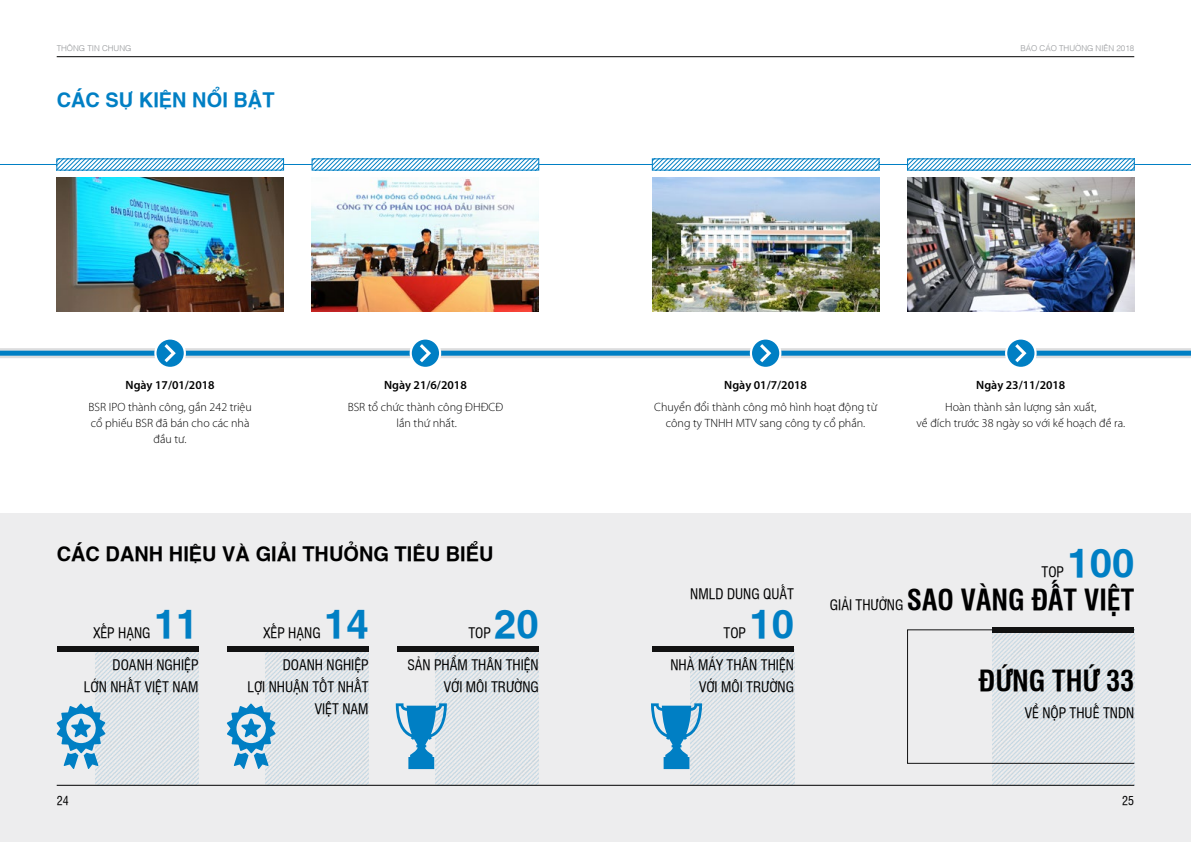
<style>
.page{position:relative;width:1191px;height:842px;background:#fff}
.page>*{position:absolute;margin:0;border:0;box-sizing:border-box;transform-origin:0 0}
.t1{font:700 40px "SFU Helvetica";color:#007fc4}
.t2{font:700 28px "UVN Hong Ha Hep";color:#000}
.t3{font:700 20px "SFU Helvetica";color:#000}
.t4{font:700 20px "SFU Helvetica";color:#007fc4}
.t5{font:14px/22px "UVN Hong Ha Hep";color:#000;text-align:right}
.t6{font:300 12px/16px "Myriad Pro";color:#000;text-align:center}
.t7{font:600 12px "Myriad Pro";color:#000}
.t8{font:12px "UVN Hong Ha Hep";color:#000}
.t9{font:300 8px "SFU Helvetica";color:#939598}
.s1{font-weight:400;font-size:14px}
</style>
<div class="page">
<div style="left:0;top:513px;width:1191px;height:329px;background:#ededee"></div>
<img style="left:95px;top:652px;width:103px;height:133px">
<img style="left:266px;top:652px;width:103px;height:133px">
<img style="left:436px;top:652px;width:103px;height:133px">
<img style="left:691px;top:652px;width:103px;height:133px">
<img style="left:992px;top:632px;width:142px;height:153px">
<svg style="left:0;top:348px;width:1191px;height:10px;background:#ced7dd"></svg>
<div style="left:0;top:351px;width:1191px;height:5px;background:#007fc4"></div>
<img style="left:652px;top:177px;width:227px;height:135px">
<img style="left:907px;top:177px;width:227px;height:135px">
<svg style="left:750px;top:337px;width:31px;height:32px"></svg>
<div style="left:752px;top:340px;width:27px;height:27px;background:#007fc4;border-radius:50%"></div>
<svg style="left:760px;top:344px;width:11px;height:18px"></svg>
<svg style="left:1005px;top:337px;width:31px;height:32px"></svg>
<div style="left:1007px;top:340px;width:27px;height:27px;background:#007fc4;border-radius:50%"></div>
<svg style="left:1015px;top:344px;width:11px;height:18px"></svg>
<svg style="left:652px;top:159px;width:482px;height:11px"></svg>
<hr style="left:1134px;top:164px;width:57px;height:1px;background:#007fc4">
<img style="left:57px;top:177px;width:226px;height:135px">
<img style="left:312px;top:177px;width:227px;height:135px">
<svg style="left:154px;top:337px;width:32px;height:32px"></svg>
<div style="left:156px;top:340px;width:28px;height:27px;background:#007fc4;border-radius:50%"></div>
<svg style="left:164px;top:344px;width:12px;height:18px"></svg>
<svg style="left:409px;top:337px;width:32px;height:32px"></svg>
<div style="left:412px;top:340px;width:27px;height:27px;background:#007fc4;border-radius:50%"></div>
<svg style="left:420px;top:344px;width:11px;height:18px"></svg>
<svg style="left:57px;top:159px;width:482px;height:11px"></svg>
<hr style="left:0;top:164px;width:57px;height:1px;background:#007fc4">
<hr style="left:539px;top:164px;width:113px;height:1px;background:#007fc4">
<div style="left:57px;top:647px;width:141px;height:5px;background:#121212"></div>
<div style="left:227px;top:647px;width:142px;height:5px;background:#121212"></div>
<div style="left:397px;top:647px;width:142px;height:5px;background:#121212"></div>
<svg style="left:227px;top:703px;width:49px;height:66px"></svg>
<svg style="left:57px;top:703px;width:48px;height:66px"></svg>
<svg style="left:396px;top:703px;width:51px;height:66px"></svg>
<div style="left:652px;top:647px;width:142px;height:5px;background:#121212"></div>
<div style="left:992px;top:627px;width:142px;height:5px;background:#121212"></div>
<hr style="left:57px;top:785px;width:1077px;height:1px;background:#000">
<div style="left:907px;top:630px;width:227px;height:133px;border:1px solid #121212"></div>
<svg style="left:651px;top:703px;width:51px;height:66px"></svg>
<hr style="left:57px;top:57px;width:1077px;height:1px;background:#000">
<p class="t9" style="left:57px;top:42px;width:76px">THÔNG TIN CHUNG</p>
<p class="t9" style="left:1020px;top:42px;width:115px">BÁO CÁO THƯỜNG NIÊN 2018</p>
<h3 class="t4" style="left:57px;top:84px;width:219px">CÁC SỰ KIỆN NỔI BẬT</h3>
<p class="t7" style="left:126px;top:378px;width:91px">Ngày 17/01/2018</p>
<p class="t6" style="left:88px;top:399px;width:165px">BSR IPO thành công, gần 242 triệu cổ phiếu BSR đã bán cho các nhà đầu tư.</p>
<p class="t7" style="left:384px;top:378px;width:84px">Ngày 21/6/2018</p>
<p class="t6" style="left:348px;top:399px;width:157px">BSR tổ chức thành công ĐHĐCĐ lần thứ nhất.</p>
<p class="t7" style="left:724px;top:378px;width:84px">Ngày 01/7/2018</p>
<p class="t6" style="left:654px;top:399px;width:224px">Chuyển đổi thành công mô hình hoạt động từ công ty TNHH MTV sang công ty cổ phần.</p>
<p class="t7" style="left:976px;top:378px;width:91px">Ngày 23/11/2018</p>
<p class="t6" style="left:916px;top:399px;width:210px">Hoàn thành sản lượng sản xuất,<br>về đích trước 38 ngày so với kế hoạch đề ra.</p>
<h3 class="t3" style="left:57px;top:538px;width:438px">CÁC DANH HIỆU VÀ GIẢI THƯỞNG TIÊU BIỂU</h3>
<h1 class="t1" style="left:1067px;top:530px;width:68px">100</h1>
<p class="t5" style="left:1041px;top:560px;width:24px">TOP</p>
<h1 class="t1" style="left:154px;top:591px;width:46px">11</h1>
<p class="t5" style="left:93px;top:621px;width:59px">XẾP HẠNG</p>
<h1 class="t1" style="left:324px;top:591px;width:46px">14</h1>
<p class="t5" style="left:264px;top:621px;width:59px">XẾP HẠNG</p>
<h1 class="t1" style="left:494px;top:591px;width:46px">20</h1>
<p class="t5" style="left:468px;top:621px;width:24px">TOP</p>
<p class="t5" style="left:690px;top:583px;width:105px">NMLD DUNG QUẤT</p>
<h1 class="t1" style="left:749px;top:591px;width:46px">10</h1>
<p class="t5" style="left:723px;top:621px;width:24px">TOP</p>
<h2 class="t2" style="left:830px;top:580px;width:306px"><span class="s1">GIẢI THƯỞNG</span> SAO VÀNG ĐẤT VIỆT</h2>
<p class="t5" style="left:84px;top:653px;width:116px">DOANH NGHIỆP<br>LỚN NHẤT VIỆT NAM</p>
<p class="t5" style="left:247px;top:653px;width:123px">DOANH NGHIỆP<br>LỢI NHUẬN TỐT NHẤT<br>VIỆT NAM</p>
<p class="t5" style="left:407px;top:653px;width:133px">SẢN PHẨM THÂN THIỆN<br>VỚI MÔI TRƯỜNG</p>
<p class="t5" style="left:670px;top:653px;width:125px">NHÀ MÁY THÂN THIỆN<br>VỚI MÔI TRƯỜNG</p>
<h2 class="t2" style="left:978px;top:660px;width:157px">ĐỨNG THỨ 33</h2>
<p class="t5" style="left:1024px;top:701px;width:111px">VỀ NỘP THUẾ TNDN</p>
<p class="t8" style="left:57px;top:792px;width:13px">24</p>
<p class="t8" style="left:1122px;top:792px;width:13px">25</p>
</div>
